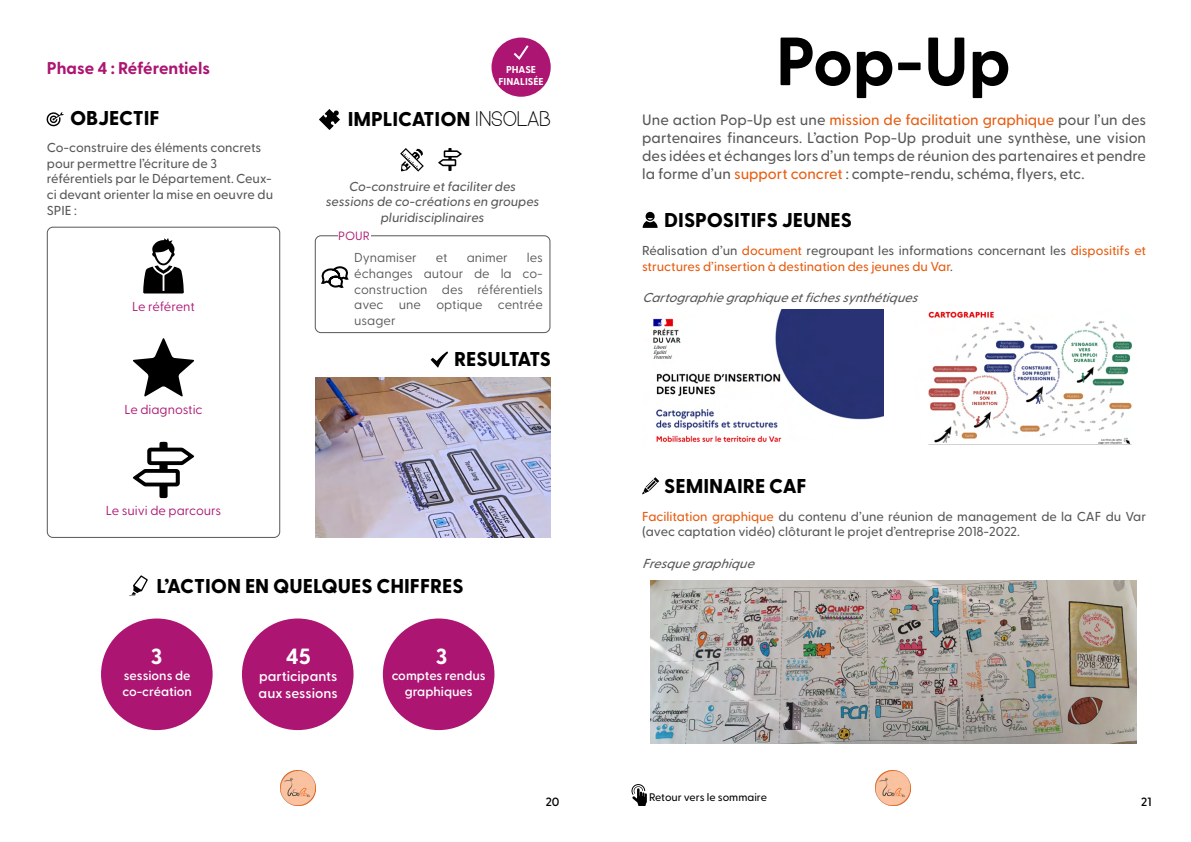
<style>
.page{position:relative;width:1191px;height:842px;background:#fff}
.page>*{position:absolute;margin:0;border:0;box-sizing:border-box;transform-origin:0 0}
.t1{font:700 68px "Greycliff CF";color:#000}
.t2{font:700 22px "Greycliff CF";color:#fff}
.t3{font:800 20px "Greycliff CF";color:#000}
.t4{font:800 20px "Greycliff CF";color:#010202}
.t5{font:700 17px "Greycliff CF";color:#ac1572}
.t6{font:500 15px/18px "Greycliff CF";color:#575756;text-align:justify}
.t7{font:600 14px/16.8px "Greycliff CF";color:#fff}
.t8{font:500 13px/15.6px "Greycliff CF";color:#575756}
.t9{font:500 13px/15.6px "Greycliff CF";color:#e75b0e}
.t10{font:13px/15.6px "Greycliff CF";color:#575756;text-align:justify}
.t11{font:italic 500 13px/15.6px "Greycliff CF";color:#575756;text-align:center}
.t12{font:italic 500 13px "Greycliff CF";color:#575756}
.t13{font:600 13px/15.6px "Greycliff CF";color:#fff}
.t14{font:13px "Greycliff CF";color:#ac1572}
.t15{font:13px "Greycliff CF";letter-spacing:-.025em;color:#ac1572}
.t16{font:600 12px "Greycliff CF";color:#000}
.t17{font:12px "Greycliff CF";color:#ac1572}
.t18{font:500 11px "Greycliff CF";color:#000}
.t19{font:700 10px/12px "Greycliff CF";color:#fff;text-align:center}
.s1{font-family:"Bavro";font-weight:400}
.s2{color:#e75b0e}
.s3{color:#575756}
</style>
<div class="page">
<img style="left:876px;top:770px;width:34px;height:35px">
<img style="left:280px;top:770px;width:35px;height:35px">
<div style="left:491px;top:38px;width:60px;height:59px;background:#ac1572;border-radius:50%"></div>
<svg style="left:513px;top:45px;width:16px;height:15px"></svg>
<svg style="left:430px;top:351px;width:18px;height:17px"></svg>
<svg style="left:400px;top:148px;width:24px;height:24px"></svg>
<svg style="left:438px;top:148px;width:24px;height:23px"></svg>
<div style="left:315px;top:235px;width:235px;height:98px;border:1px solid #575756;border-radius:6px"></div>
<div style="left:338px;top:230px;width:32px;height:10px;background:#fff"></div>
<div style="left:47px;top:227px;width:233px;height:311px;border:1px solid #575756;border-radius:6px"></div>
<svg style="left:319px;top:109px;width:21px;height:21px"></svg>
<svg style="left:319px;top:235px;width:30px;height:53px"></svg>
<svg style="left:47px;top:112px;width:17px;height:14px"></svg>
<svg style="left:131px;top:575px;width:17px;height:20px"></svg>
<div style="left:242px;top:618px;width:111px;height:112px;background:#ac1572;border-radius:50%"></div>
<div style="left:383px;top:618px;width:111px;height:112px;background:#ac1572;border-radius:50%"></div>
<div style="left:101px;top:618px;width:112px;height:112px;background:#ac1572;border-radius:50%"></div>
<svg style="left:133px;top:338px;width:61px;height:58px"></svg>
<svg style="left:143px;top:238px;width:41px;height:55px"></svg>
<svg style="left:133px;top:442px;width:61px;height:56px"></svg>
<img style="left:315px;top:377px;width:235px;height:161px">
<svg style="left:642px;top:212px;width:15px;height:16px"></svg>
<img style="left:928px;top:311px;width:204px;height:133px">
<img style="left:653px;top:310px;width:231px;height:132px">
<svg style="left:642px;top:477px;width:17px;height:17px"></svg>
<img style="left:650px;top:580px;width:486px;height:164px">
<svg style="left:631px;top:784px;width:16px;height:22px"></svg>
<h3 class="t5" style="left:47px;top:55px;width:165px">Phase 4 : Référentiels</h3>
<h3 class="t4" style="left:70px;top:103px;width:91px">OBJECTIF</h3>
<p class="t8" style="left:47px;top:139px;width:228px">Co-construire des éléments concrets pour permettre l’écriture de 3 référentiels par le Département. Ceux&shy;ci devant orienter la mise en oeuvre du<br>SPIE :</p>
<p class="t15" style="left:132px;top:296px;width:64px">Le référent</p>
<p class="t14" style="left:124px;top:400px;width:80px">Le diagnostic</p>
<p class="t14" style="left:106px;top:501px;width:117px">Le suivi de parcours</p>
<p class="t19" style="left:498px;top:63px;width:47px">PHASE<br>FINALISÉE</p>
<h3 class="t3" style="left:348px;top:104px;width:205px">IMPLICATION <span class="s1">INSOLAB</span></h3>
<p class="t11" style="left:326px;top:177px;width:215px">Co-construire et faciliter des sessions de co-créations en groupes pluridisciplinaires</p>
<p class="t17" style="left:338px;top:227px;width:33px">POUR</p>
<p class="t10" style="left:354px;top:249px;width:190px;text-indent:173px">les échanges autour de la co&shy;construction des référentiels avec une optique centrée usager</p>
<p class="t10" style="left:354px;top:249px;width:64px">Dynamiser</p>
<p class="t10" style="left:436px;top:249px;width:13px">et</p>
<p class="t10" style="left:467px;top:249px;width:43px">animer</p>
<h3 class="t3" style="left:454px;top:344px;width:98px">RESULTATS</h3>
<h3 class="t3" style="left:156px;top:571px;width:309px">L’ACTION EN QUELQUES CHIFFRES</h3>
<h2 class="t2" style="left:151px;top:639px;width:13px">3</h2>
<p class="t13" style="left:122px;top:667px;width:71px">sessions de co-création</p>
<h2 class="t2" style="left:286px;top:639px;width:26px">45</h2>
<p class="t7" style="left:259px;top:666px;width:80px">participants aux sessions</p>
<h2 class="t2" style="left:436px;top:639px;width:13px">3</h2>
<p class="t13" style="left:392px;top:667px;width:95px;text-align:center">comptes rendus graphiques</p>
<p class="t16" style="left:546px;top:793px;width:15px">20</p>
<h1 class="t1" style="left:776px;top:10px;width:236px">Pop-Up</h1>
<p class="t6" style="left:642px;top:110px;width:505px">Une action Pop-Up est une <span class="s2">mission de facilitation graphique</span> pour l’un des partenaires financeurs. L’action Pop-Up produit une synthèse, une vision des idées et échanges lors d’un temps de réunion des partenaires et pendre la forme d’un <span class="s2">support concret</span> : compte-rendu, schéma, flyers, etc.</p>
<h3 class="t3" style="left:664px;top:204px;width:189px">DISPOSITIFS JEUNES</h3>
<p class="t9" style="left:642px;top:242px;width:505px"><span class="s3">Réalisation d’un</span> document <span class="s3">regroupant les informations concernant les</span> dispositifs et structures d’insertion à destination des jeunes du Var<span class="s3">.</span></p>
<p class="t12" style="left:642px;top:288px;width:283px">Cartographiegraphiqueetfichessynthétiques</p>
<h3 class="t3" style="left:664px;top:471px;width:144px">SEMINAIRE CAF</h3>
<p class="t8" style="left:642px;top:508px;width:505px"><span class="s2">Facilitation graphique</span> du contenu d’une réunion de management de la CAF du Var (avec captation vidéo) clôturant le projet d’entreprise 2018-2022.</p>
<p class="t12" style="left:642px;top:553px;width:120px">Fresquegraphique</p>
<p class="t18" style="left:649px;top:789px;width:119px">Retour vers le sommaire</p>
<p class="t16" style="left:1141px;top:793px;width:12px">21</p>
</div>
